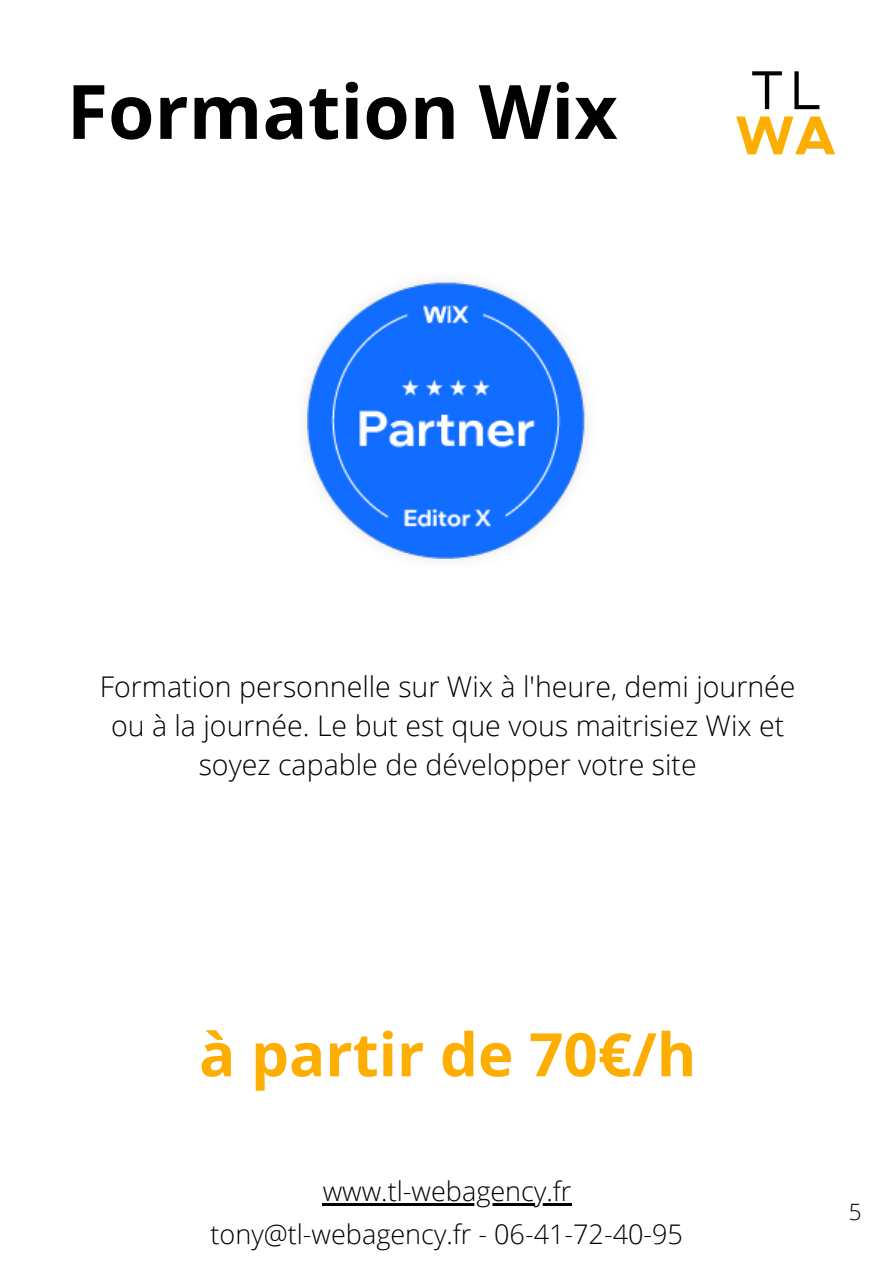
<style>
.page{position:relative;width:894px;height:1264px;background:#fff}
.page>*{position:absolute;margin:0;border:0;box-sizing:border-box;transform-origin:0 0}
.t1{font:700 75px "Open Sans";color:#000}
.t2{font:700 60px "Open Sans";color:#feae00}
.t3{font:300 28.5px/39.5px "Open Sans";color:#000;text-align:center}
.t4{font:300 27px "Open Sans";color:#000}
.t5{font:300 22.5px "Open Sans";color:#000}
</style>
<div class="page">
<img style="left:736px;top:71px;width:99px;height:84px">
<img style="left:306px;top:281px;width:280px;height:279px">
<hr style="left:322px;top:1203px;width:249px;height:2px;background:#000">
<p class="t1" style="left:67px;top:59px;width:552px">Formation Wix</p>
<p class="t3" style="left:100px;top:665px;width:697px">Formation personnelle sur Wix à l'heure, demi journée ou à la journée. Le but est que vous maitrisiez Wix et soyez capable de développer votre site</p>
<p class="t2" style="left:199px;top:1012px;width:498px">à partir de 70€/h</p>
<p class="t4" style="left:322px;top:1172px;width:250px">www.tl-webagency.fr</p>
<p class="t4" style="left:210px;top:1214px;width:474px">tony@tl-webagency.fr - 06-41-72-40-95</p>
<p class="t5" style="left:848px;top:1196px;width:14px">5</p>
</div>
